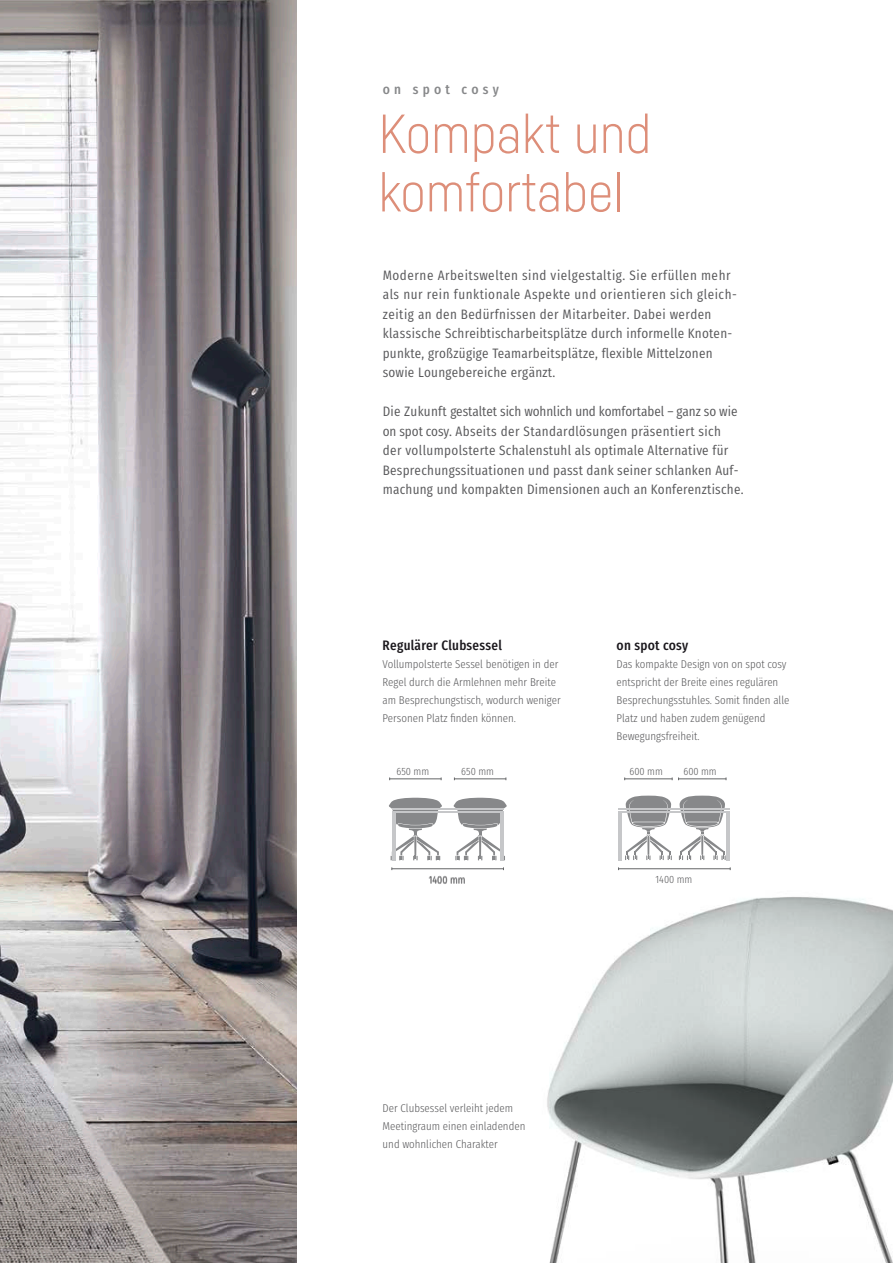
<style>
.page{position:relative;width:893px;height:1263px;background:#fff}
.page>*{position:absolute;margin:0;border:0;box-sizing:border-box;transform-origin:0 0}
.t1{font:300 54px/58.5px "Sedus Sans";color:#dd8e79}
.t2{font:13.5px/19.5px "Sedus Text Condensed";letter-spacing:.02em;color:#58585a}
.t3{font:700 13.5px "Sedus Text Condensed";letter-spacing:.02em;color:#1a171c}
.t4{font:700 13.5px "Sedus Text Condensed";letter-spacing:.32em;color:#87888a}
.t5{font:300 11.25px/18px "Sedus Text Condensed";color:#58585a}
.t6{font:300 10.5px "Sedus Text Condensed";color:#58585a}
</style>
<div class="page">
<img style="left:547px;top:870px;width:346px;height:393px">
<img style="left:0;top:0;width:297px;height:1263px">
<hr style="left:392px;top:868px;width:111px;height:1px;background:#646567">
<hr style="left:618px;top:868px;width:112px;height:1px;background:#646567">
<hr style="left:625px;top:778px;width:47px;height:1px;background:#646567">
<hr style="left:390px;top:778px;width:51px;height:1px;background:#646567">
<hr style="left:678px;top:778px;width:48px;height:1px;background:#646567">
<hr style="left:454px;top:778px;width:52px;height:1px;background:#646567">
<hr style="left:392px;top:808px;width:111px;height:2px;background:#c6c7c9">
<hr style="left:392px;top:811px;width:111px;height:1px;background:#c6c7c9">
<svg style="left:389px;top:798px;width:53px;height:62px"></svg>
<svg style="left:453px;top:798px;width:54px;height:62px"></svg>
<hr style="left:619px;top:808px;width:111px;height:2px;background:#c6c7c9">
<hr style="left:619px;top:811px;width:111px;height:2px;background:#c6c7c9">
<svg style="left:619px;top:796px;width:53px;height:64px"></svg>
<svg style="left:679px;top:796px;width:51px;height:64px"></svg>
<p class="t4" style="left:383px;top:77px;width:118px">on spot cosy</p>
<h1 class="t1" style="left:378px;top:103px;width:274px">Kompakt und komfortabel</h1>
<p class="t2" style="left:383px;top:264px;width:356px">Moderne Arbeitswelten sind vielgestaltig. Sie erfüllen mehr als nur rein funktionale Aspekte und orientieren sich gleich&shy;zeitig an den Bedürfnissen der Mitarbeiter. Dabei werden klassische Schreibtischarbeitsplätze durch informelle Knoten&shy;punkte, großzügige Teamarbeitsplätze, flexible Mittelzonen sowie Loungebereiche ergänzt.</p>
<p class="t2" style="left:383px;top:400px;width:362px">Die Zukunft gestaltet sich wohnlich und komfortabel – ganz so wie on spot cosy. Abseits der Standardlösungen präsentiert sich<br>der vollumpolsterte Schalenstuhl als optimale Alternative für Besprechungssituationen und passt dank seiner schlanken Auf&shy;machung und kompakten Dimensionen auch an Konferenztische.</p>
<p class="t3" style="left:383px;top:633px;width:121px">Regulärer Clubsessel</p>
<p class="t5" style="left:383px;top:654px;width:180px">Vollumpolsterte Sessel benötigen in der Regel durch die Armlehnen mehr Breite am Besprechungstisch, wodurch weniger Personen Platz finden können.</p>
<p class="t3" style="left:617px;top:633px;width:73px">on spot cosy</p>
<p class="t5" style="left:617px;top:654px;width:174px">Das kompakte Design von on spot cosy entspricht der Breite eines regulären Besprechungsstuhles. Somit finden alle Platz und haben zudem genügend Bewegungsfreiheit.</p>
<p class="t6" style="left:397px;top:761px;width:34px">650 mm</p>
<p class="t6" style="left:461px;top:761px;width:34px">650 mm</p>
<p class="t6" style="left:630px;top:761px;width:35px">600 mm</p>
<p class="t6" style="left:683px;top:761px;width:35px">600 mm</p>
<p class="t6" style="left:429px;top:870px;width:38px">1400 mm</p>
<p class="t5" style="left:383px;top:1097px;width:144px">Der Clubsessel verleiht jedem<br>Meetingraum einen einladenden und wohnlichen Charakter</p>
<p class="t6" style="left:655px;top:870px;width:38px">1400 mm</p>
</div>
